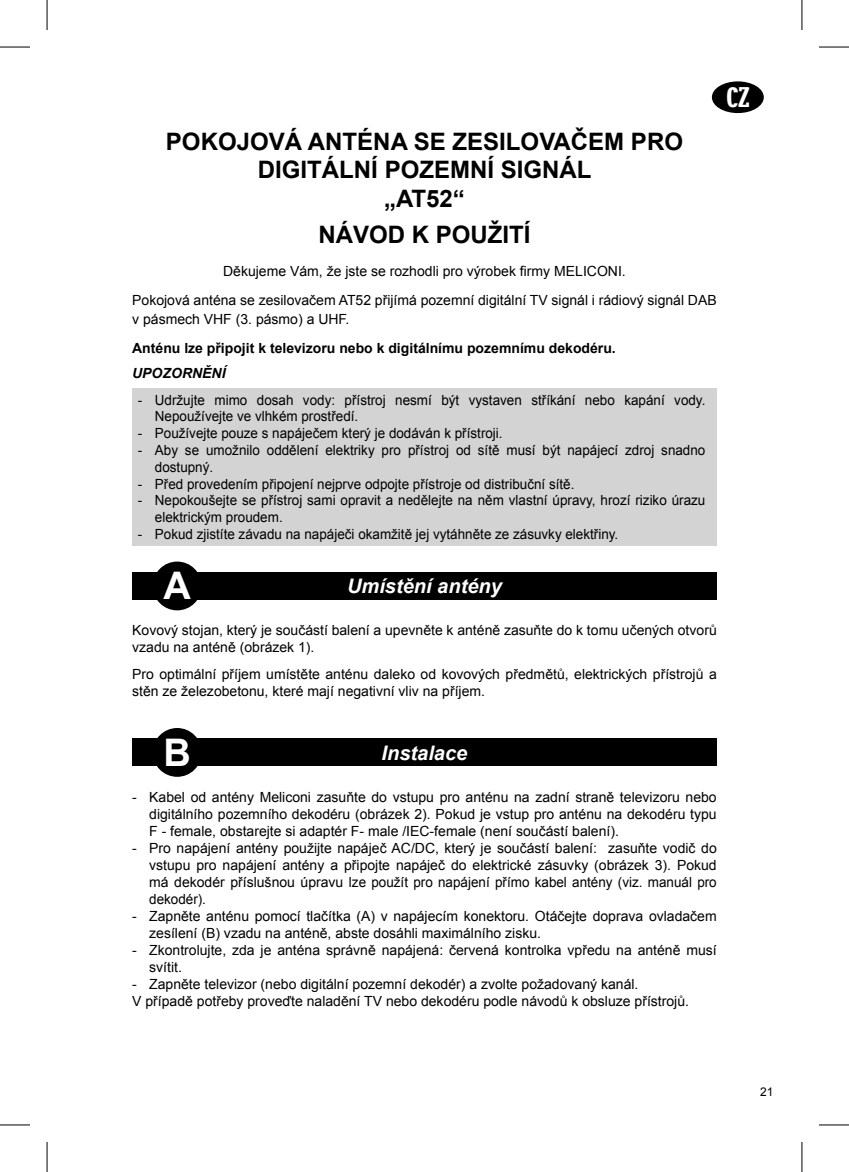
<style>
.page{position:relative;width:849px;height:1172px;background:#fff}
.page>*{position:absolute;margin:0;border:0;box-sizing:border-box;transform-origin:0 0}
.t1{font:700 38px "Arial";color:#fff}
.t2{font:700 24px/28.8px "Arial";color:#000;text-align:center}
.t3{font:24px "Techno";color:#fff}
.t4{font:italic 700 20px "Arial";color:#fff}
.t5{font:14px/17px "Arial";color:#000}
.t6{font:14px/16.8px "Arial";color:#000;scale:.96 1}
.t7{font:700 14px "Arial";color:#000}
.t8{font:italic 700 14px "Arial";color:#000}
.t9{font:12px "Arial";color:#000}
</style>
<div class="page">
<div style="left:711px;top:81px;width:52px;height:32px;background:#000;border-radius:50%"></div>
<div style="left:132px;top:572px;width:584px;height:27px;background:#000"></div>
<div style="left:153px;top:561px;width:48px;height:49px;background:#000;border-radius:50%"></div>
<div style="left:132px;top:388px;width:584px;height:157px;background:#d3d3d3"></div>
<div style="left:132px;top:738px;width:584px;height:28px;background:#000"></div>
<div style="left:153px;top:728px;width:48px;height:48px;background:#000;border-radius:50%"></div>
<hr style="left:0;top:47px;width:30px;height:1px;background:#000">
<hr style="left:818px;top:47px;width:30px;height:1px;background:#000">
<hr style="left:0;top:1124px;width:30px;height:1px;background:#000">
<hr style="left:818px;top:1124px;width:30px;height:1px;background:#000">
<hr style="left:47px;top:0;width:1px;height:30px;background:#000">
<hr style="left:47px;top:1141px;width:1px;height:30px;background:#000">
<hr style="left:801px;top:0;width:1px;height:30px;background:#000">
<hr style="left:801px;top:1141px;width:1px;height:30px;background:#000">
<h2 class="t2" style="left:166px;top:127px;width:518px">POKOJOVÁ ANTÉNA SE ZESILOVAČEM PRO<br>DIGITÁLNÍ POZEMNÍ SIGNÁL<br>„AT52“</h2>
<h2 class="t2" style="left:318px;top:220px;width:214px">NÁVOD K POUŽITÍ</h2>
<p class="t5" style="left:132px;top:256px;width:585px;line-height:29px;text-align:center">Děkujeme Vám, že jste se rozhodli pro výrobek firmy MELICONI.<br>Pokojová anténa se zesilovačem AT52 přijímá pozemní digitální TV signál i rádiový signál DAB</p>
<p class="t5" style="left:132px;top:310px;width:219px">v pásmech VHF (3. pásmo) a UHF.</p>
<p class="t7" style="left:132px;top:340px;width:485px">Anténu lze připojit k televizoru nebo k digitálnímu pozemnímu dekodéru.</p>
<p class="t8" style="left:132px;top:365px;width:95px">UPOZORNĚNÍ</p>
<p class="t6" style="left:155px;top:391px;width:574px;text-indent:-17px">- Udržujte mimo dosah vody: přístroj nesmí být vystaven stříkání nebo kapání vody.<br>Nepoužívejte ve vlhkém prostředí.</p>
<p class="t6" style="left:138px;top:425px;width:381px">- Používejte pouze s napáječem který je dodáván k přístroji.</p>
<p class="t6" style="left:155px;top:441px;width:574px;text-indent:-17px">- Aby se umožnilo oddělení elektriky pro přístroj od sítě musí být napájecí zdroj snadno dostupný.</p>
<p class="t6" style="left:138px;top:475px;width:456px">- Před provedením připojení nejprve odpojte přístroje od distribuční sítě.</p>
<p class="t6" style="left:155px;top:492px;width:574px;text-indent:-17px">- Nepokoušejte se přístroj sami opravit a nedělejte na něm vlastní úpravy, hrozí riziko úrazu elektrickým proudem.</p>
<p class="t6" style="left:138px;top:525px;width:501px">- Pokud zjistíte závadu na napáječi okamžitě jej vytáhněte ze zásuvky elektřiny.</p>
<h2 class="t3" style="left:726px;top:83px;width:25px">CZ</h2>
<h1 class="t1" style="left:163px;top:565px;width:29px">A</h1>
<h3 class="t4" style="left:347px;top:575px;width:156px">Umístění antény</h3>
<p class="t5" style="left:132px;top:621px;width:585px">Kovový stojan, který je součástí balení a upevněte k anténě zasuňte do k tomu učených otvorů vzadu na anténě (obrázek 1).</p>
<p class="t5" style="left:132px;top:665px;width:585px">Pro optimální příjem umístěte anténu daleko od kovových předmětů, elektrických přístrojů a stěn ze železobetonu, které mají negativní vliv na příjem.</p>
<h1 class="t1" style="left:163px;top:731px;width:29px">B</h1>
<h3 class="t4" style="left:381px;top:741px;width:87px">Instalace</h3>
<p class="t5" style="left:149px;top:788px;width:568px;text-align:justify;text-indent:-17px">- Kabel od antény Meliconi zasuňte do vstupu pro anténu na zadní straně televizoru nebo digitálního pozemního dekodéru (obrázek 2). Pokud je vstup pro anténu na dekodéru typu F - female, obstarejte si adaptér F- male /IEC-female (není součástí balení).</p>
<p class="t5" style="left:149px;top:839px;width:568px;text-align:justify;text-indent:-17px">- Pro napájení antény použijte napáječ AC/DC, který je součástí balení: zasuňte vodič do vstupu pro napájení antény a připojte napáječ do elektrické zásuvky (obrázek 3). Pokud má dekodér příslušnou úpravu lze použít pro napájení přímo kabel antény (viz. manuál pro dekodér).</p>
<p class="t5" style="left:149px;top:907px;width:568px;text-indent:-17px">- Zapněte anténu pomocí tlačítka (A) v napájecím konektoru. Otáčejte doprava ovladačem zesílení (B) vzadu na anténě, abste dosáhli maximálního zisku.</p>
<p class="t5" style="left:149px;top:941px;width:568px;text-indent:-17px">- Zkontrolujte, zda je anténa správně napájená: červená kontrolka vpředu na anténě musí svítit.</p>
<p class="t5" style="left:132px;top:975px;width:558px">- Zapněte televizor (nebo digitální pozemní dekodér) a zvolte požadovaný kanál.<br>V případě potřeby proveďte naladění TV nebo dekodéru podle návodů k obsluze přístrojů.</p>
<p class="t9" style="left:759px;top:1085px;width:15px">21</p>
</div>
